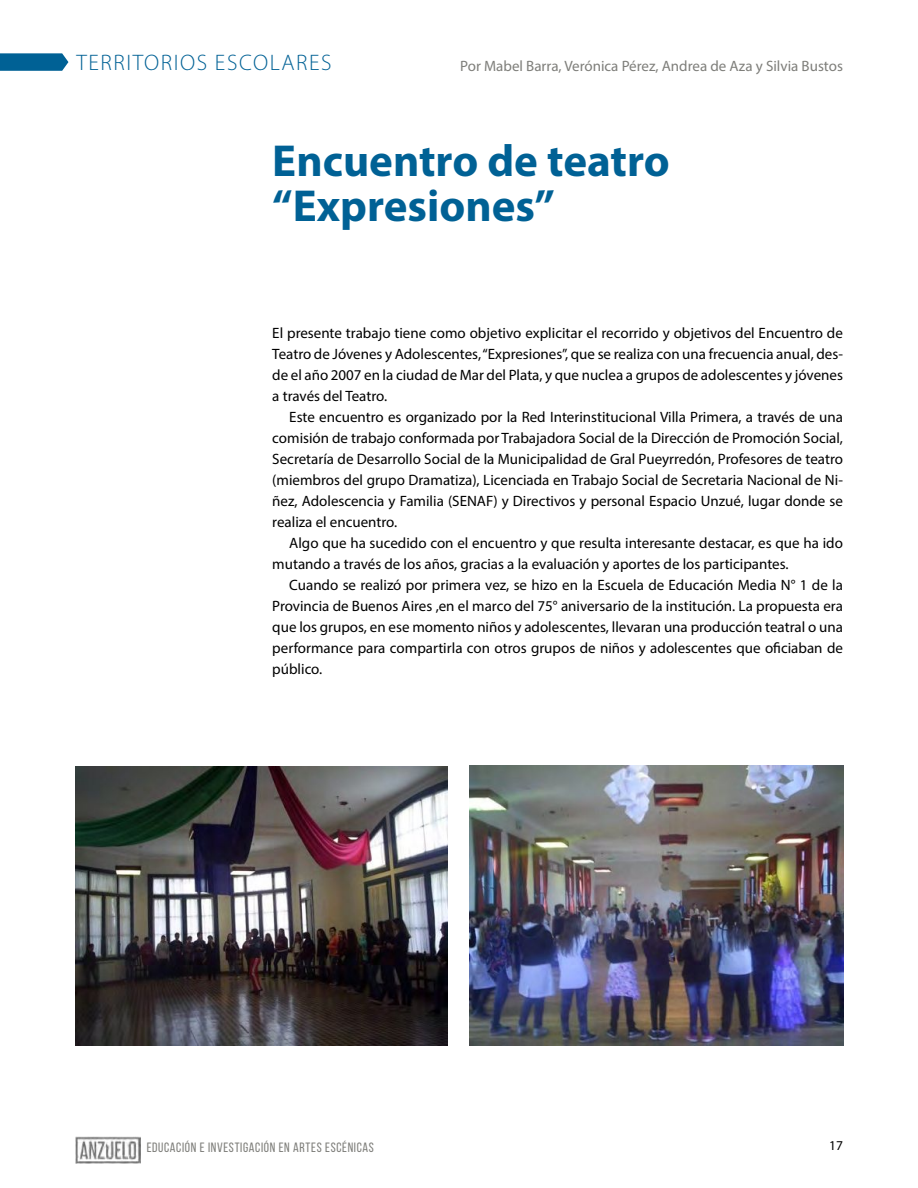
<style>
.page{position:relative;width:918px;height:1188px;background:#fff}
.page>*{position:absolute;margin:0;border:0;box-sizing:border-box;transform-origin:0 0}
._01_título{font:700 45px "Myriad Pro";color:#006195}
.top{font:300 22.5px "Myriad Pro";letter-spacing:.07em;color:#006195}
._02_texto{font:15px/21px "Myriad Pro";color:#000;text-align:justify}
.t1{font:15px "Myriad Pro";color:#7e7e7a}
.t2{font:13.5px "Bebas Neue";letter-spacing:.05em;color:#7e7e7a}
.t3{font:13.5px "Myriad Pro";color:#000}
</style>
<div class="page">
<img style="left:75px;top:1136px;width:65px;height:27px">
<svg style="left:0;top:53px;width:68px;height:18px"></svg>
<img style="left:75px;top:766px;width:373px;height:280px">
<img style="left:470px;top:765px;width:373px;height:281px">
<p class="top" style="left:77px;top:49px;width:257px">TERRITORIOS ESCOLARES</p>
<p class="t1" style="left:460px;top:57px;width:384px">Por Mabel Barra, Verónica Pérez, Andrea de Aza y Silvia Bustos</p>
<p class="_01_título" style="left:272px;top:132px;width:399px">Encuentro de teatro</p>
<p class="_01_título" style="left:272px;top:177px;width:284px">“Expresiones”</p>
<p class="_02_texto" style="left:272px;top:322px;width:572px">El presente trabajo tiene como objetivo explicitar el recorrido y objetivos del Encuentro de Teatro de Jóvenes y Adolescentes, “Expresiones”, que se realiza con una frecuencia anual, des&shy;de el año 2007 en la ciudad de Mar del Plata, y que nuclea a grupos de adolescentes y jóvenes a través del Teatro.</p>
<p class="_02_texto" style="left:272px;top:406px;width:572px;text-indent:17px">Este encuentro es organizado por la Red Interinstitucional Villa Primera, a través de una comisión de trabajo conformada por Trabajadora Social de la Dirección de Promoción Social, Secretaría de Desarrollo Social de la Municipalidad de Gral Pueyrredón, Profesores de teatro (miembros del grupo Dramatiza), Licenciada en Trabajo Social de Secretaria Nacional de Ni&shy;ñez, Adolescencia y Familia (SENAF) y Directivos y personal Espacio Unzué, lugar donde se realiza el encuentro.</p>
<p class="_02_texto" style="left:272px;top:532px;width:572px;text-indent:17px">Algo que ha sucedido con el encuentro y que resulta interesante destacar, es que ha ido mutando a través de los años, gracias a la evaluación y aportes de los participantes.</p>
<p class="_02_texto" style="left:272px;top:574px;width:572px;text-indent:17px">Cuando se realizó por primera vez, se hizo en la Escuela de Educación Media N° 1 de la Provincia de Buenos Aires ,en el marco del 75° aniversario de la institución. La propuesta era que los grupos, en ese momento niños y adolescentes, llevaran una producción teatral o una performance para compartirla con otros grupos de niños y adolescentes que oficiaban de público.</p>
<p class="t2" style="left:147px;top:1140px;width:229px">EDUCACIÓN E INVESTIGACIÓN EN ARTES ESCÉNICAS</p>
<p class="t3" style="left:829px;top:1137px;width:15px">17</p>
</div>
